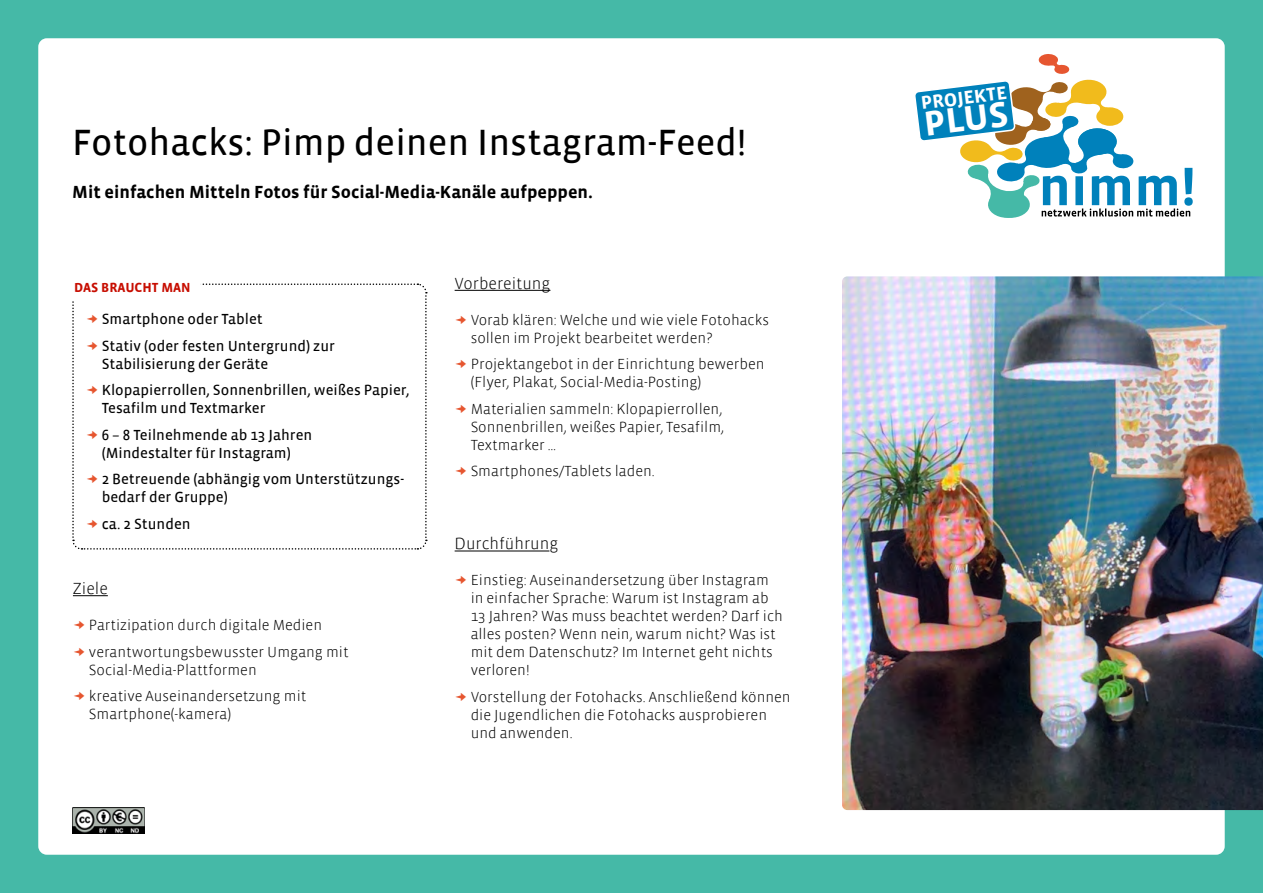
<style>
.page{position:relative;width:1263px;height:893px;background:#45b9a7}
.page>*{position:absolute;margin:0;border:0;box-sizing:border-box;transform-origin:0 0}
.t1{font:37.5px "Vista Sans Reg";color:#000}
.t2{font:700 36px "Vista Sans";color:#fff}
.t3{font:700 18.9px "Vista Sans";color:#fff}
.t4{font:700 18px "Vista Sans";color:#000}
.t5{font:300 16.5px "Vista Sans";color:#000}
.t6{font:300 15px/18px "Vista Sans";color:#000}
.t7{font:15px/26.5px "Vista Sans Reg";color:#000}
.t8{font:700 13.5px "Vista Sans";color:#c70d01}
</style>
<div class="page">
<div style="left:38px;top:38px;width:1187px;height:817px;background:#fff;border-radius:9px"></div>
<hr style="left:73px;top:595px;width:35px;height:1px;background:#000">
<hr style="left:455px;top:290px;width:95px;height:1px;background:#000">
<hr style="left:455px;top:551px;width:94px;height:1px;background:#000">
<img style="left:842px;top:276px;width:421px;height:534px">
<svg style="left:915px;top:54px;width:278px;height:164px"></svg>
<img style="left:72px;top:808px;width:73px;height:25px">
<svg style="left:72px;top:283px;width:355px;height:267px"></svg>
<h1 class="t1" style="left:72px;top:124px;width:675px">Fotohacks: Pimp deinen Instagram-Feed!</h1>
<p class="t4" style="left:72px;top:183px;width:522px">Mit einfachen Mitteln Fotos für Social-Media-Kanäle aufpeppen.</p>
<p class="t8" style="left:74px;top:281px;width:118px">DAS BRAUCHT MAN</p>
<p class="t7" style="left:102px;top:306px;width:235px">Smartphone oder Tablet<br>Stativ (oder festen Untergrund) zur</p>
<p class="t7" style="left:102px;top:351px;width:309px">Stabilisierung der Geräte<br>Klopapierrollen, Sonnenbrillen, weißes Papier,</p>
<p class="t7" style="left:102px;top:395px;width:212px">Tesafilm und Textmarker<br>6 – 8 Teilnehmende ab 13 Jahren</p>
<p class="t7" style="left:102px;top:440px;width:304px">(Mindestalter für Instagram)<br>2 Betreuende (abhängig vom Unterstützungs-</p>
<p class="t7" style="left:102px;top:484px;width:128px">bedarf der Gruppe) ca. 2 Stunden</p>
<p class="t5" style="left:73px;top:580px;width:36px">Ziele</p>
<p class="t6" style="left:89px;top:612px;width:261px;line-height:26.5px">Partizipation durch digitale Medien verantwortungsbewusster Umgang mit</p>
<p class="t6" style="left:89px;top:657px;width:219px;line-height:26.5px">Social-Media-Plattformen kreative Auseinandersetzung mit</p>
<p class="t6" style="left:89px;top:705px;width:144px">Smartphone(-kamera)</p>
<p class="t5" style="left:455px;top:275px;width:97px">Vorbereitung</p>
<p class="t6" style="left:471px;top:311px;width:300px">Vorab klären: Welche und wie viele Fotohacks sollen im Projekt bearbeitet werden?</p>
<p class="t6" style="left:471px;top:355px;width:295px">Projektangebot in der Einrichtung bewerben (Flyer, Plakat, Social-Media-Posting)</p>
<p class="t6" style="left:471px;top:400px;width:255px">Materialien sammeln: Klopapierrollen,<br>Sonnenbrillen, weißes Papier, Tesafilm,<br>Textmarker …</p>
<p class="t6" style="left:471px;top:462px;width:186px">Smartphones/Tablets laden.</p>
<p class="t5" style="left:455px;top:535px;width:105px">Durchführung</p>
<p class="t6" style="left:471px;top:572px;width:314px">Einstieg: Auseinandersetzung über Instagram in einfacher Sprache: Warum ist Instagram ab 13 Jahren? Was muss beachtet werden? Darf ich alles posten? Wenn nein, warum nicht? Was ist mit dem Datenschutz? Im Internet geht nichts verloren!</p>
<p class="t6" style="left:471px;top:688px;width:322px">Vorstellung der Fotohacks. Anschließend können die Jugendlichen die Fotohacks ausprobieren und anwenden.</p>
<p class="t3" style="left:920px;top:94px;width:88px;rotate:-7deg">PROJEKTE</p>
<h2 class="t2" style="left:922px;top:105px;width:86px;rotate:-7deg">PLUS</h2>
</div>
